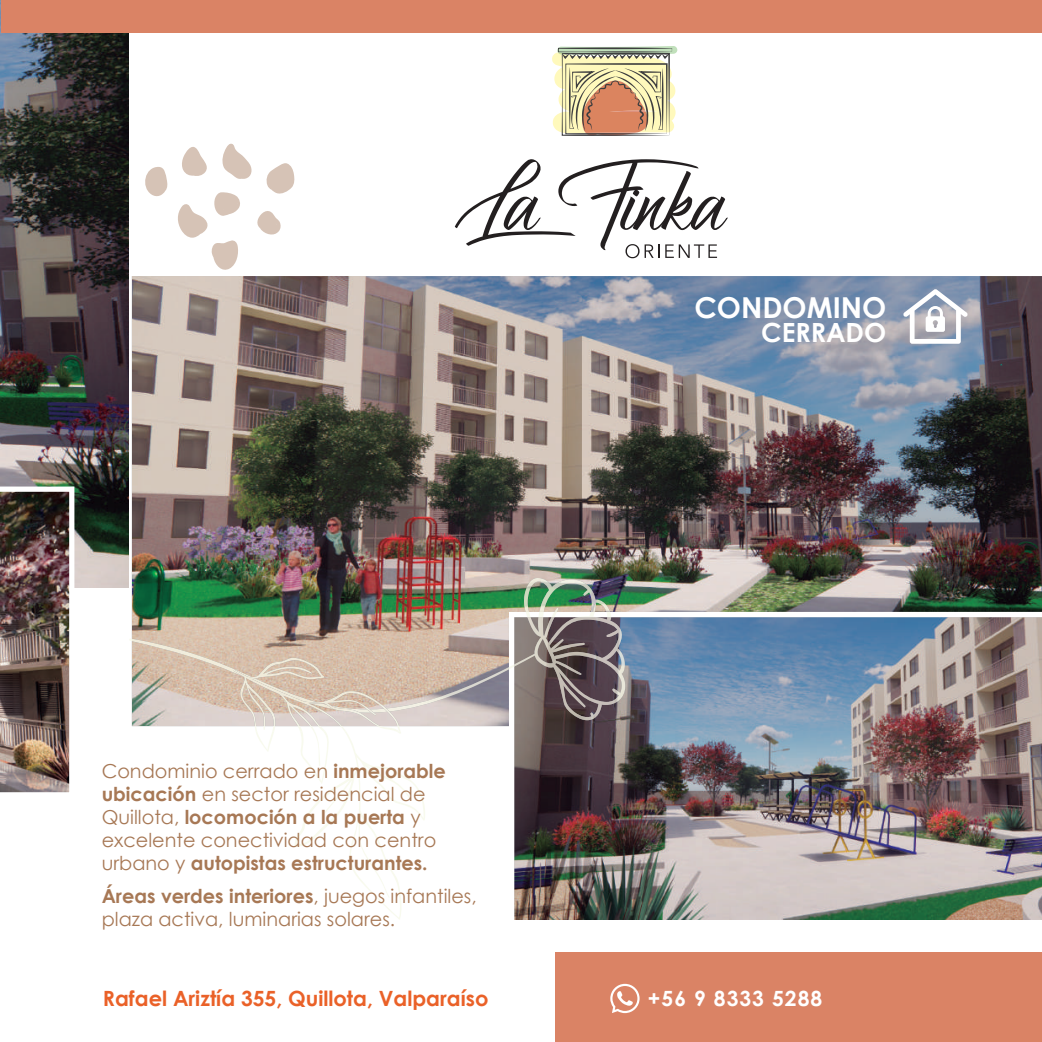
<style>
.page{position:relative;width:1042px;height:1042px;background:#fff}
.page>*{position:absolute;margin:0;border:0;box-sizing:border-box;transform-origin:0 0}
.t1{font:700 28.88px "Century Gothic";color:#fff}
.t2{font:700 26.43px "Century Gothic";color:#fff}
.t3{font:700 21px "Century Gothic";color:#ea6128}
.t4{font:700 21px "Century Gothic";letter-spacing:.05em;color:#fff}
.t5{font:19.25px/23.1px "Century Gothic";color:#a77855}
.s1{font-weight:700}
</style>
<div class="page">
<img style="left:127px;top:271px;width:915px;height:456px">
<img style="left:509px;top:612px;width:533px;height:308px">
<div style="left:556px;top:952px;width:486px;height:90px;background:#da8365"></div>
<svg style="left:903px;top:289px;width:65px;height:55px"></svg>
<img style="left:0;top:0;width:128px;height:587px">
<img style="left:0;top:486px;width:74px;height:307px">
<svg style="left:610px;top:984px;width:29px;height:29px"></svg>
<div style="left:1px;top:0;width:1041px;height:33px;background:#da8365"></div>
<svg style="left:176px;top:192px;width:65px;height:81px"></svg>
<svg style="left:182px;top:147px;width:25px;height:29px"></svg>
<svg style="left:257px;top:211px;width:24px;height:24px"></svg>
<svg style="left:222px;top:143px;width:30px;height:36px"></svg>
<svg style="left:266px;top:163px;width:29px;height:31px"></svg>
<svg style="left:145px;top:167px;width:23px;height:30px"></svg>
<svg style="left:552px;top:46px;width:125px;height:90px;background:#cfbb97"></svg>
<svg style="left:455px;top:159px;width:273px;height:99px"></svg>
<img style="left:386px;top:578px;width:224px;height:133px">
<img style="left:514px;top:617px;width:111px;height:103px">
<svg style="left:509px;top:612px;width:102px;height:57px;background:#8c8281"></svg>
<img style="left:132px;top:639px;width:120px;height:38px">
<img style="left:381px;top:678px;width:6px;height:35px">
<img style="left:233px;top:658px;width:148px;height:68px">
<svg style="left:255px;top:726px;width:172px;height:193px"></svg>
<p class="t5" style="left:102px;top:759px;width:346px">Condominio cerrado en <span class="s1">inmejorable ubicación</span> en sector residencial de Quillota, <span class="s1">locomoción a la puerta</span> y excelente conectividad con centro urbano y <span class="s1">autopistas estructurantes.</span></p>
<p class="t5" style="left:102px;top:884px;width:376px"><span class="s1">Áreas verdes interiores</span>, juegos infantiles, plaza activa, luminarias solares.</p>
<h1 class="t1" style="left:694px;top:285px;width:193px">CONDOMINO</h1>
<h2 class="t2" style="left:761px;top:312px;width:127px">CERRADO</h2>
<p class="t3" style="left:103px;top:982px;width:387px">Rafael Ariztía 355, Quillota, Valparaíso</p>
<p class="t4" style="left:648px;top:982px;width:176px">+56 9 8333 5288</p>
</div>
